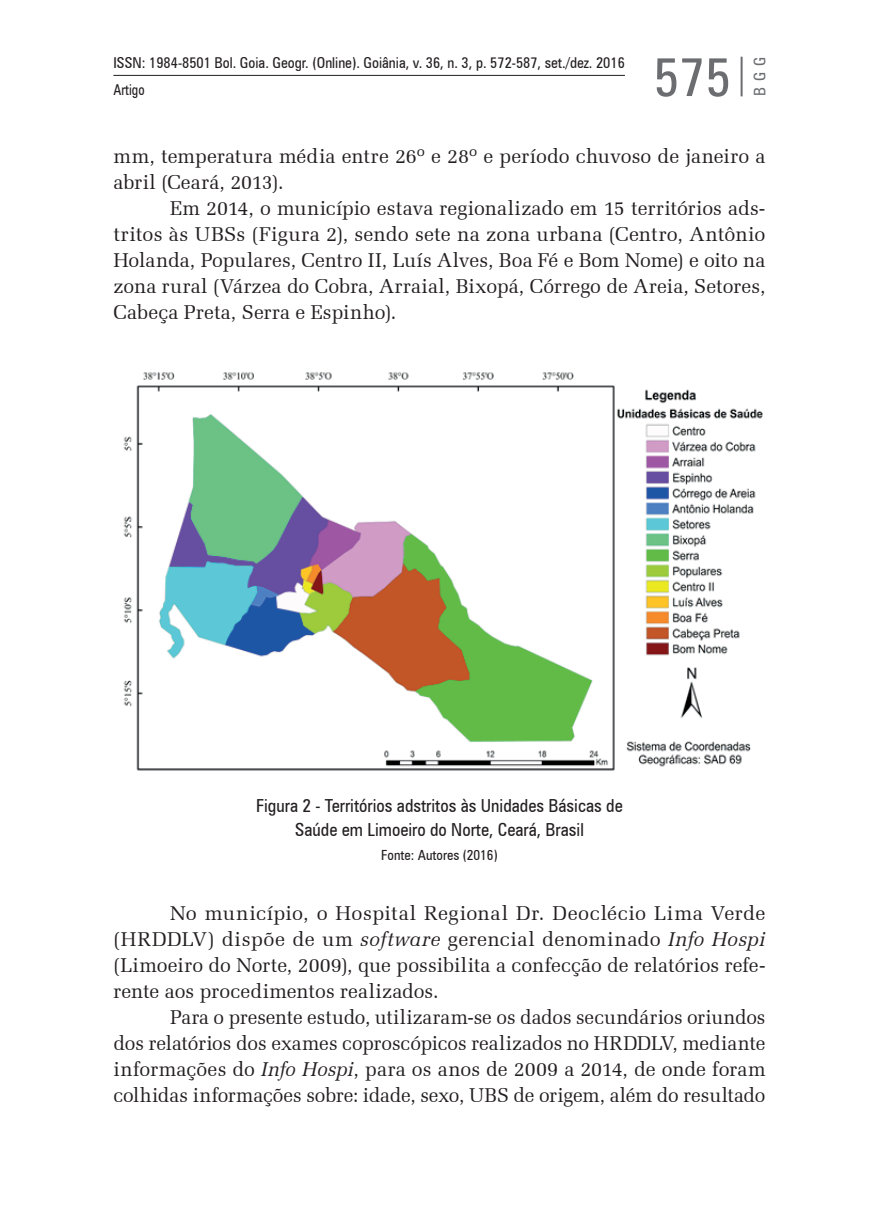
<style>
.page{position:relative;width:879px;height:1219px;background:#fff}
.page>*{position:absolute;margin:0;border:0;box-sizing:border-box;transform-origin:0 0}
.t1{font:condensed 54px "Zurich BT";color:#6c6d70}
.t2{font:20px/26px "Zapf Elliptical 711 BT";color:#231f20;text-align:justify}
.t3{font:condensed 18px/24px "Zurich BT";color:#231f20;text-align:center}
.t4{font:condensed 16px "Zurich BT";color:#6c6d70}
.t5{font:condensed 15px/26.8px "Zurich BT";color:#231f20}
.t6{font:condensed 14px "Zurich BT";color:#231f20}
.s1{font-style:italic}
</style>
<div class="page">
<hr style="left:740px;top:57px;width:2px;height:39px;background:#6c6d70">
<hr style="left:113px;top:75px;width:512px;height:1px;background:#231f20">
<img style="left:123px;top:372px;width:640px;height:399px">
<p class="t5" style="left:113px;top:49px;width:513px">ISSN: 1984-8501 Bol. Goia. Geogr. (Online). Goiânia, v. 36, n. 3, p. 572-587, set./dez. 2016<br>Artigo</p>
<h1 class="t1" style="left:653px;top:44px;width:79px">575</h1>
<p class="t4" style="left:750px;top:96px;width:41px;rotate:-90deg">BGG</p>
<p class="t2" style="left:113px;top:143px;width:653px">mm, temperatura média entre 26º e 28º e período chuvoso de janeiro a abril (Ceará, 2013).</p>
<p class="t2" style="left:113px;top:195px;width:654px;text-indent:57px">Em 2014, o município estava regionalizado em 15 territórios ads&shy;tritos às UBSs (Figura 2), sendo sete na zona urbana (Centro, Antônio Holanda, Populares, Centro II, Luís Alves, Boa Fé e Bom Nome) e oito na zona rural (Várzea do Cobra, Arraial, Bixopá, Córrego de Areia, Setores, Cabeça Preta, Serra e Espinho).</p>
<p class="t3" style="left:256px;top:793px;width:368px">Figura 2 - Territórios adstritos às Unidades Básicas de<br>Saúde em Limoeiro do Norte, Ceará, Brasil</p>
<p class="t6" style="left:381px;top:846px;width:118px">Fonte: Autores (2016)</p>
<p class="t2" style="left:113px;top:900px;width:653px;text-indent:57px">No município, o Hospital Regional Dr. Deoclécio Lima Verde (HRDDLV) dispõe de um <span class="s1">software</span> gerencial denominado <span class="s1">Info Hospi </span>(Limoeiro do Norte, 2009), que possibilita a confecção de relatórios refe&shy;rente aos procedimentos realizados.</p>
<p class="t2" style="left:113px;top:1004px;width:654px;text-indent:57px">Para o presente estudo, utilizaram-se os dados secundários oriundos dos relatórios dos exames coproscópicos realizados no HRDDLV, mediante informações do <span class="s1">Info Hospi</span>, para os anos de 2009 a 2014, de onde foram colhidas informações sobre: idade, sexo, UBS de origem, além do resultado</p>
</div>
